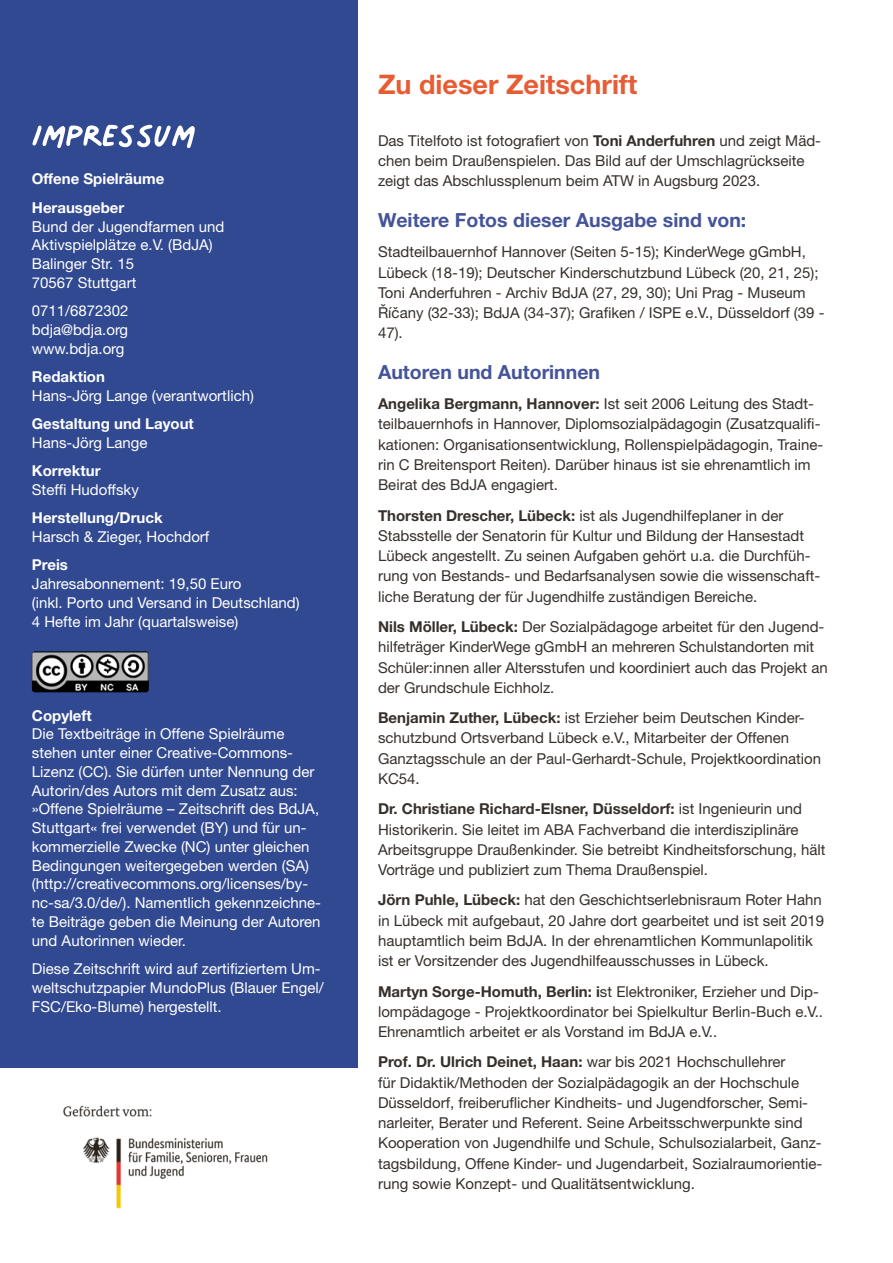
<style>
.page{position:relative;width:893px;height:1263px;background:#fff}
.page>*{position:absolute;margin:0;border:0;box-sizing:border-box;transform-origin:0 0}
.t1{font:67.5px "Palmer Lake Print";color:#fff}
.t2{font:700 27px "Helvetica Neue LT Pro";color:#e75c34}
.t3{font:700 19.5px "Helvetica Neue LT Pro";color:#455499}
.t4{font:15px/20.2px "Helvetica Neue LT Pro";color:#36302b}
.t5{font:15px/18.8px "Helvetica Neue LT Pro";color:#fff}
.t6{font:700 15px/28.3px "Helvetica Neue LT Pro";color:#fff}
.s1{font-weight:700}
</style>
<div class="page">
<div style="left:0;top:0;width:358px;height:1067px;background:#314990"></div>
<img style="left:32px;top:651px;width:117px;height:41px">
<img style="left:63px;top:1105px;width:205px;height:104px">
<h1 class="t1" style="left:32px;top:101px;width:165px">Impressum</h1>
<p class="t6" style="left:32px;top:165px;width:134px">Offene Spielräume<br>Herausgeber</p>
<p class="t5" style="left:32px;top:216px;width:194px">Bund der Jugendfarmen und<br>Aktivspielplätze e.V. (BdJA)<br>Balinger Str. 15<br>70567 Stuttgart</p>
<p class="t5" style="left:32px;top:301px;width:98px;text-align:justify">0711/6872302 bdja@bdja.org www.bdja.org</p>
<p class="t6" style="left:32px;top:362px;width:75px">Redaktion</p>
<p class="t5" style="left:32px;top:386px;width:224px">Hans-Jörg Lange (verantwortlich)</p>
<p class="t6" style="left:32px;top:409px;width:163px">Gestaltung und Layout</p>
<p class="t5" style="left:32px;top:433px;width:117px">Hans-Jörg Lange</p>
<p class="t6" style="left:32px;top:456px;width:70px">Korrektur</p>
<p class="t5" style="left:32px;top:480px;width:108px">Steffi Hudoffsky</p>
<p class="t6" style="left:32px;top:503px;width:132px">Herstellung/Druck</p>
<p class="t5" style="left:32px;top:527px;width:179px">Harsch &amp; Zieger, Hochdorf</p>
<p class="t6" style="left:32px;top:550px;width:38px">Preis</p>
<p class="t5" style="left:32px;top:574px;width:269px">Jahresabonnement: 19,50 Euro<br>(inkl. Porto und Versand in Deutschland)<br>4 Hefte im Jahr (quartalsweise)</p>
<p class="t6" style="left:32px;top:701px;width:61px">Copyleft</p>
<p class="t5" style="left:32px;top:724px;width:291px">Die Textbeiträge in Offene Spielräume stehen unter einer Creative-Commons-Lizenz (CC). Sie dürfen unter Nennung der Autorin/des Autors mit dem Zusatz aus: »Offene Spielräume – Zeitschrift des BdJA, Stuttgart« frei verwendet (BY) und für un&shy;kommerzielle Zwecke (NC) unter gleichen Bedingungen weitergegeben werden (SA) (http://creativecommons.org/licenses/by&shy;nc-sa/3.0/de/). Namentlich gekennzeichne&shy;te Beiträge geben die Meinung der Autoren und Autorinnen wieder.</p>
<p class="t5" style="left:32px;top:959px;width:293px">Diese Zeitschrift wird auf zertifiziertem Um&shy;weltschutzpapier MundoPlus (Blauer Engel/<br>FSC/Eko-Blume) hergestellt.</p>
<h2 class="t2" style="left:378px;top:68px;width:261px">Zu dieser Zeitschrift</h2>
<p class="t4" style="left:378px;top:130px;width:445px">Das Titelfoto ist fotografiert von <span class="s1">Toni Anderfuhren</span> und zeigt Mäd&shy;chen beim Draußenspielen. Das Bild auf der Umschlagrückseite zeigt das Abschlussplenum beim ATW in Augsburg 2023.</p>
<h3 class="t3" style="left:378px;top:208px;width:370px">Weitere Fotos dieser Ausgabe sind von:</h3>
<p class="t4" style="left:378px;top:241px;width:448px">Stadteilbauernhof Hannover (Seiten 5-15); KinderWege gGmbH, Lübeck (18-19); Deutscher Kinderschutzbund Lübeck (20, 21, 25); Toni Anderfuhren - Archiv BdJA (27, 29, 30); Uni Prag - Museum Říčany (32-33); BdJA (34-37); Grafiken / ISPE e.V., Düsseldorf (39 - 47).</p>
<h3 class="t3" style="left:378px;top:360px;width:224px">Autoren und Autorinnen</h3>
<p class="t4" style="left:378px;top:393px;width:447px"><span class="s1">Angelika Bergmann, Hannover:</span> Ist seit 2006 Leitung des Stadt&shy;teilbauernhofs in Hannover, Diplomsozialpädagogin (Zusatzqualifi&shy;kationen: Organisationsentwicklung, Rollenspielpädagogin, Traine&shy;rin C Breitensport Reiten). Darüber hinaus ist sie ehrenamtlich im Beirat des BdJA engagiert.</p>
<p class="t4" style="left:378px;top:505px;width:444px"><span class="s1">Thorsten Drescher, Lübeck:</span> ist als Jugendhilfeplaner in der Stabsstelle der Senatorin für Kultur und Bildung der Hansestadt Lübeck angestellt. Zu seinen Aufgaben gehört u.a. die Durchfüh&shy;rung von Bestands- und Bedarfsanalysen sowie die wissenschaft&shy;liche Beratung der für Jugendhilfe zuständigen Bereiche.</p>
<p class="t4" style="left:378px;top:616px;width:451px"><span class="s1">Nils Möller, Lübeck:</span> Der Sozialpädagoge arbeitet für den Jugend&shy;hilfeträger KinderWege gGmbH an mehreren Schulstandorten mit Schüler:innen aller Altersstufen und koordiniert auch das Projekt an der Grundschule Eichholz.</p>
<p class="t4" style="left:378px;top:707px;width:445px"><span class="s1">Benjamin Zuther, Lübeck:</span> ist Erzieher beim Deutschen Kinder&shy;schutzbund Ortsverband Lübeck e.V., Mitarbeiter der Offenen Ganztagsschule an der Paul-Gerhardt-Schule, Projektkoordination KC54.</p>
<p class="t4" style="left:378px;top:798px;width:449px"><span class="s1">Dr. Christiane Richard-Elsner, Düsseldorf:</span> ist Ingenieurin und Historikerin. Sie leitet im ABA Fachverband die interdisziplinäre Arbeitsgruppe Draußenkinder. Sie betreibt Kindheitsforschung, hält Vorträge und publiziert zum Thema Draußenspiel.</p>
<p class="t4" style="left:378px;top:889px;width:448px"><span class="s1">Jörn Puhle, Lübeck:</span> hat den Geschichtserlebnisraum Roter Hahn in Lübeck mit aufgebaut, 20 Jahre dort gearbeitet und ist seit 2019 hauptamtlich beim BdJA. In der ehrenamtlichen Kommunlapolitik ist er Vorsitzender des Jugendhilfeausschusses in Lübeck.</p>
<p class="t4" style="left:378px;top:981px;width:447px"><span class="s1">Martyn Sorge-Homuth, Berlin: i</span>st Elektroniker, Erzieher und Dip&shy;lompädagoge - Projektkoordinator bei Spielkultur Berlin-Buch e.V..<br>Ehrenamtlich arbeitet er als Vorstand im BdJA e.V..</p>
<p class="t4" style="left:378px;top:1051px;width:446px"><span class="s1">Prof. Dr. Ulrich Deinet, Haan:</span> war bis 2021 Hochschullehrer<br>für Didaktik/Methoden der Sozialpädagogik an der Hochschule Düsseldorf, freiberuflicher Kindheits- und Jugendforscher, Semi&shy;narleiter, Berater und Referent. Seine Arbeitsschwerpunkte sind Kooperation von Jugendhilfe und Schule, Schulsozialarbeit, Ganz&shy;tagsbildung, Offene Kinder- und Jugendarbeit, Sozialraumorientie&shy;rung sowie Konzept- und Qualitätsentwicklung.</p>
</div>
